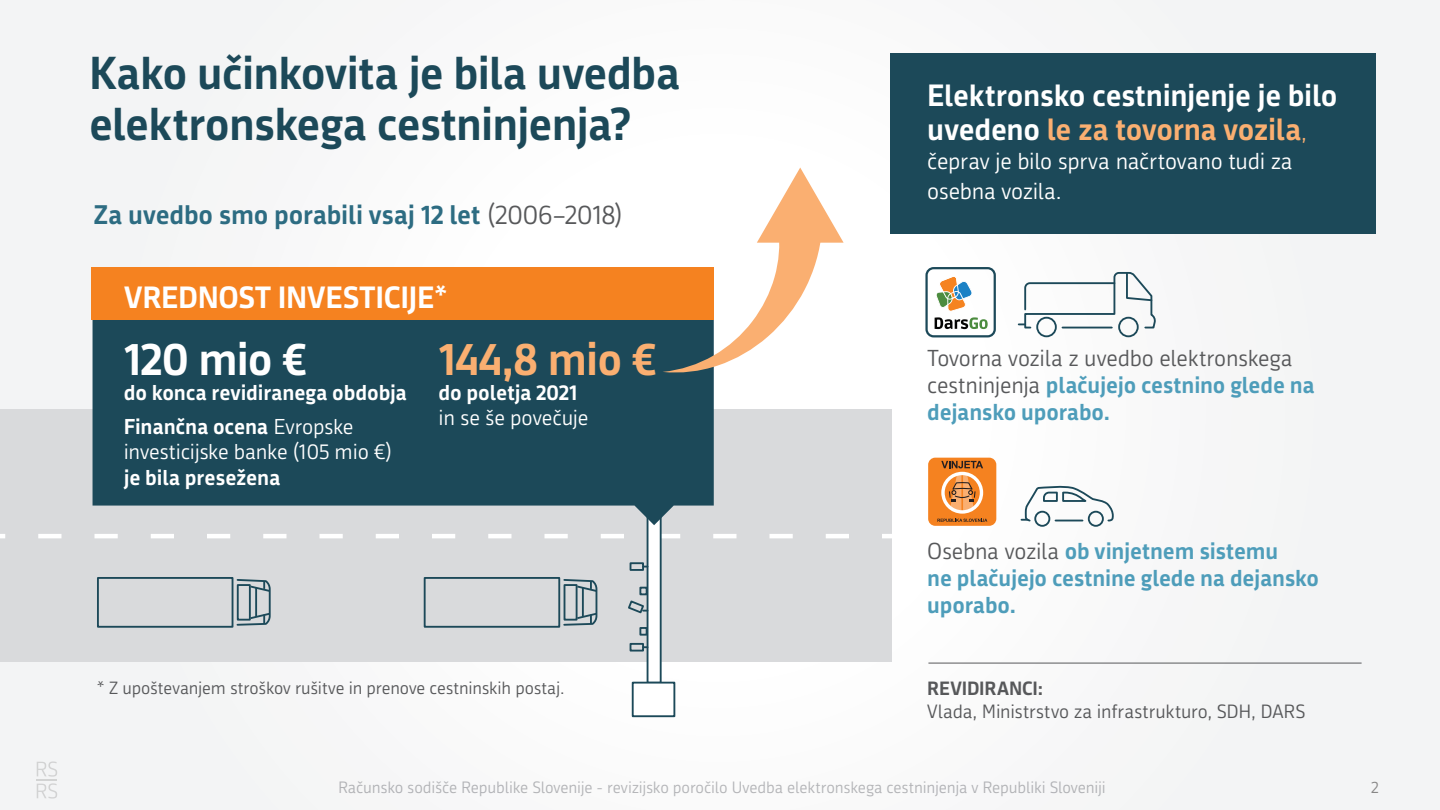
<style>
.page{position:relative;width:1440px;height:810px;background:#f7f7f8}
.page>*{position:absolute;margin:0;border:0;box-sizing:border-box;transform-origin:0 0}
.t1{font:700 45px/51px "Republika";letter-spacing:-.015em;color:#1c4959}
.t2{font:700 44.78px "Republika";letter-spacing:-.02em;color:#faaf71}
.t3{font:700 44.78px "Republika";letter-spacing:-.02em;color:#fff}
.t4{font:700 30px/33.8px "Republika";letter-spacing:-.01em;color:#fff}
.t5{font:700 26.25px "Republika";letter-spacing:-.005em;color:#2d6c82}
.t6{font:22.5px/27px "Republika";letter-spacing:-.01em;color:#57585a}
.t7{font:700 22.5px/27px "Republika";letter-spacing:-.01em;color:#4e9dba}
.t8{font:22.5px/29.2px "Republika";letter-spacing:-.01em;color:#fff}
.t9{font:21px/25.2px "Republika";letter-spacing:-.01em;color:#fff}
.t10{font:700 21px "Republika";letter-spacing:-.005em;color:#fff}
.t11{font:18.75px "Republika";letter-spacing:-.005em;color:#57585a}
.t12{font:700 18.75px "Republika";letter-spacing:-.005em;color:#57585a}
.t13{font:17.25px "Republika";letter-spacing:-.01em;color:#57585a}
.t14{font:15.98px "Republika";letter-spacing:-.01em;color:#b8b9bc}
.t15{font:15.98px "Republika";color:#878686}
.s1{font-weight:400;color:#57585a}
.s2{font-weight:700}
.s3{color:#faaf71}
.s4{font-weight:400;font-size:22.5px;color:#faaf71}
.s5{font-weight:700;color:#4e9dba}
</style>
<div class="page">
<div style="left:890px;top:53px;width:486px;height:180px;background:#1c4959"></div>
<div style="left:0;top:410px;width:891px;height:252px;background:#d9dadc"></div>
<svg style="left:0;top:534px;width:891px;height:4px"></svg>
<svg style="left:37px;top:761px;width:20px;height:16px"></svg>
<hr style="left:37px;top:779px;width:20px;height:2px;background:#878686">
<svg style="left:37px;top:783px;width:20px;height:16px"></svg>
<div style="left:97px;top:577px;width:136px;height:51px;border:2px solid #1c4959"></div>
<svg style="left:236px;top:579px;width:35px;height:47px"></svg>
<div style="left:424px;top:577px;width:136px;height:51px;border:2px solid #1c4959"></div>
<svg style="left:563px;top:579px;width:35px;height:47px"></svg>
<div style="left:647px;top:416px;width:15px;height:268px;background:#fff;border:2px solid #1c4959"></div>
<div style="left:630px;top:643px;width:14px;height:9px;border:2px solid #1c4959"></div>
<div style="left:630px;top:562px;width:14px;height:9px;border:2px solid #1c4959"></div>
<div style="left:639px;top:627px;width:9px;height:9px;border:2px solid #1c4959"></div>
<div style="left:639px;top:587px;width:9px;height:8px;border:2px solid #1c4959"></div>
<svg style="left:628px;top:599px;width:20px;height:16px"></svg>
<div style="left:632px;top:682px;width:43px;height:35px;background:#fff;border:2px solid #1c4959"></div>
<svg style="left:93px;top:320px;width:621px;height:205px;background:#2d5665"></svg>
<div style="left:928px;top:458px;width:68px;height:68px;background:#f58220;border-radius:7px"></div>
<svg style="left:948px;top:475px;width:28px;height:35px"></svg>
<div style="left:941px;top:472px;width:42px;height:42px;border:3px solid #fff;border-radius:50%"></div>
<svg style="left:937px;top:519px;width:50px;height:3px"></svg>
<svg style="left:941px;top:461px;width:42px;height:7px"></svg>
<div style="left:925px;top:267px;width:71px;height:70px;border:2px solid #1c4959;border-radius:7px"></div>
<svg style="left:935px;top:277px;width:53px;height:52px"></svg>
<div style="left:1118px;top:317px;width:21px;height:20px;border:2px solid #1c4959;border-radius:50%"></div>
<div style="left:1036px;top:317px;width:21px;height:20px;border:2px solid #1c4959;border-radius:50%"></div>
<svg style="left:1019px;top:272px;width:137px;height:57px"></svg>
<div style="left:1034px;top:511px;width:16px;height:16px;border:2px solid #1c4959;border-radius:50%"></div>
<div style="left:1088px;top:511px;width:16px;height:16px;border:2px solid #1c4959;border-radius:50%"></div>
<svg style="left:1021px;top:485px;width:93px;height:37px"></svg>
<hr style="left:928px;top:663px;width:434px;height:1px;background:#57585a">
<div style="left:92px;top:267px;width:622px;height:53px;background:#f58220"></div>
<svg style="left:663px;top:168px;width:181px;height:206px"></svg>
<h1 class="t1" style="left:89px;top:48px;width:593px">Kako učinkovita je bila uvedba elektronskega cestninjenja?</h1>
<h3 class="t5" style="left:93px;top:200px;width:531px">Za uvedbo smo porabili vsaj 12 let <span class="s1">(2006–2018)</span></h3>
<h3 class="t4" style="left:124px;top:281px;width:325px">VREDNOST INVESTICIJE*</h3>
<h2 class="t3" style="left:124px;top:333px;width:185px">120 mio €</h2>
<h3 class="t10" style="left:124px;top:381px;width:285px">do konca revidiranega obdobja</h3>
<h3 class="t9" style="left:124px;top:414px;width:270px"><span class="s2">Finančna ocena</span> Evropske investicijske banke (105 mio €)</h3>
<h3 class="t10" style="left:124px;top:465px;width:158px">je bila presežena</h3>
<h2 class="t2" style="left:439px;top:333px;width:219px">144,8 mio €</h2>
<h3 class="t10" style="left:439px;top:381px;width:140px">do poletja 2021</h3>
<h3 class="t9" style="left:439px;top:406px;width:151px">in se še povečuje</h3>
<p class="t13" style="left:97px;top:678px;width:469px">* Z upoštevanjem stroškov rušitve in prenove cestninskih postaj.</p>
<h3 class="t4" style="left:927px;top:79px;width:412px">Elektronsko cestninjenje je bilo uvedeno <span class="s3">le za tovorna vozila</span><span class="s4">,</span></h3>
<h3 class="t8" style="left:927px;top:147px;width:367px">čeprav je bilo sprva načrtovano tudi za osebna vozila.</h3>
<h3 class="t6" style="left:927px;top:345px;width:389px">Tovorna vozila z uvedbo elektronskega cestninjenja <span class="s5">plačujejo cestnino glede na dejansko uporabo.</span></h3>
<h3 class="t7" style="left:927px;top:538px;width:393px"><span class="s1">Osebna vozila</span> ob vinjetnem sistemu<br>ne plačujejo cestnine glede na dejansko uporabo.</h3>
<p class="t12" style="left:927px;top:678px;width:117px">REVIDIRANCI:</p>
<p class="t11" style="left:927px;top:700px;width:380px">Vlada, Ministrstvo za infrastrukturo, SDH, DARS</p>
<p class="t14" style="left:338px;top:778px;width:769px">Računsko sodišče Republike Slovenije - revizijsko poročilo Uvedba elektronskega cestninjenja v Republiki Sloveniji</p>
<p class="t15" style="left:1371px;top:778px;width:9px">2</p>
</div>
